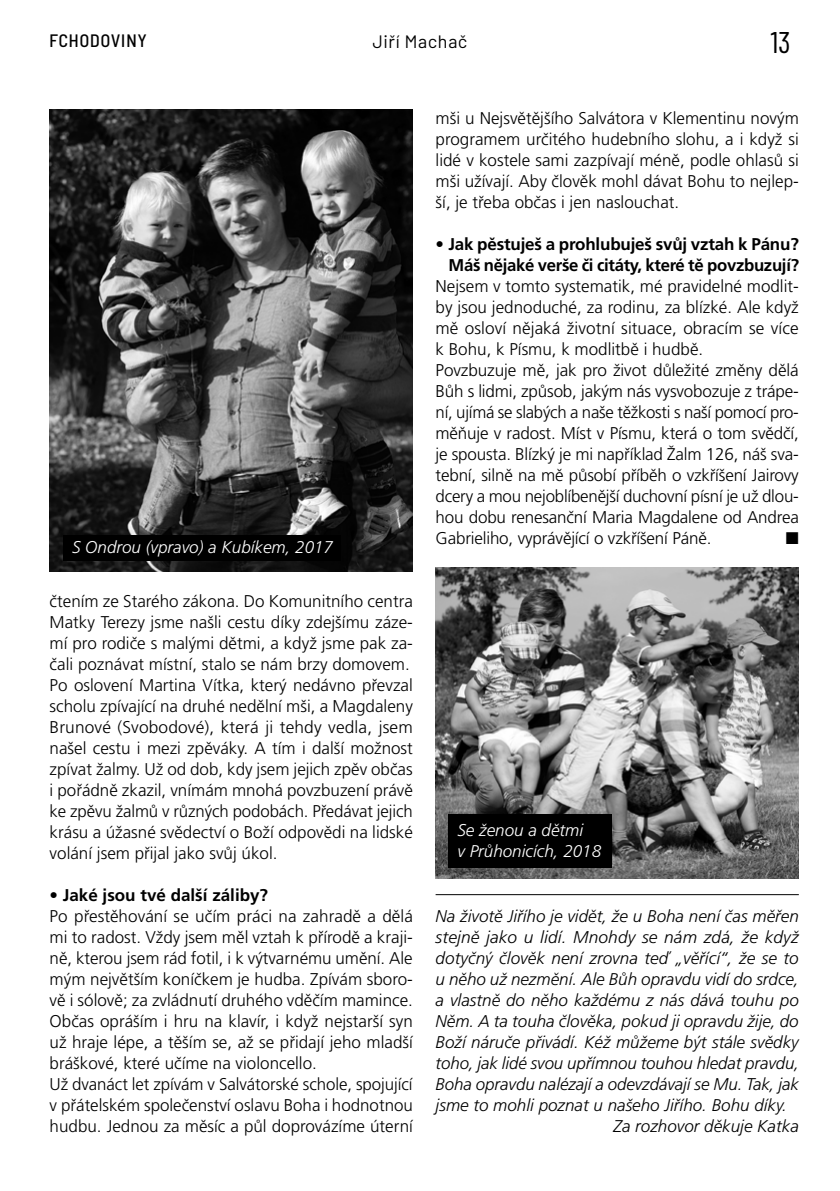
<style>
.page{position:relative;width:840px;height:1191px;background:#fff}
.page>*{position:absolute;margin:0;border:0;box-sizing:border-box;transform-origin:0 0}
.t1{font:30px "Barlow Condensed";color:#000}
.t2{font:500 semi-condensed 18px "Barlow";letter-spacing:.06em;color:#000}
.t3{font:18px "Barlow";letter-spacing:.04em;color:#000}
.t4{font:300 17px/21px "Frutiger CE";color:#000}
.t5{font:italic 300 17px "Frutiger CE";color:#000}
.t6{font:700 17px/21px "Frutiger CE";letter-spacing:-.01em;color:#000;text-align:right}
.t7{font:italic 300 17px/21px "Frutiger CE";color:#fff}
.t8{font:17px "Zapf Dingbats";color:#000}
</style>
<div class="page">
<img style="left:50px;top:109px;width:362px;height:462px">
<img style="left:435px;top:567px;width:363px;height:311px">
<hr style="left:435px;top:894px;width:363px;height:1px;background:#000">
<div style="left:63px;top:535px;width:278px;height:25px;background:#000"></div>
<div style="left:448px;top:814px;width:163px;height:53px;background:#000"></div>
<p class="t2" style="left:49px;top:27px;width:99px">FCHODOVINY</p>
<p class="t3" style="left:372px;top:29px;width:97px">Jiří Machač</p>
<h1 class="t1" style="left:770px;top:20px;width:21px">13</h1>
<p class="t7" style="left:72px;top:537px;width:262px">S Ondrou (vpravo) a Kubíkem, 2017</p>
<p class="t4" style="left:50px;top:590px;width:364px">čtením ze Starého zákona. Do Komunitního centra Matky Terezy jsme našli cestu díky zdejšímu záze&shy;mí pro rodiče s malými dětmi, a když jsme pak za&shy;čali poznávat místní, stalo se nám brzy domovem.<br>Po oslovení Martina Vítka, který nedávno převzal scholu zpívající na druhé nedělní mši, a Magdaleny Brunové (Svobodové), která ji tehdy vedla, jsem našel cestu i mezi zpěváky. A tím i další možnost zpívat žalmy. Už od dob, kdy jsem jejich zpěv občas i pořádně zkazil, vnímám mnohá povzbuzení právě ke zpěvu žalmů v různých podobách. Předávat jejich krásu a úžasné svědectví o Boží odpovědi na lidské volání jsem přijal jako svůj úkol.</p>
<p class="t6" style="left:50px;top:884px;width:220px">• Jaké jsou tvé další záliby?</p>
<p class="t4" style="left:50px;top:905px;width:364px">Po přestěhování se učím práci na zahradě a dělá mi to radost. Vždy jsem měl vztah k přírodě a kraji&shy;ně, kterou jsem rád fotil, i k výtvarnému umění. Ale mým největším koníčkem je hudba. Zpívám sboro&shy;vě i sólově; za zvládnutí druhého vděčím mamince.<br>Občas opráším i hru na klavír, i když nejstarší syn už hraje lépe, a těším se, až se přidají jeho mladší bráškové, které učíme na violoncello.<br>Už dvanáct let zpívám v Salvátorské schole, spojující v přátelském společenství oslavu Boha i hodnotnou hudbu. Jednou za měsíc a půl doprovázíme úterní</p>
<p class="t4" style="left:435px;top:107px;width:364px;text-align:justify">mši u Nejsvětějšího Salvátora v Klementinu novým programem určitého hudebního slohu, a i když si lidé v kostele sami zazpívají méně, podle ohlasů si mši užívají. Aby člověk mohl dávat Bohu to nejlep&shy;ší, je třeba občas i jen naslouchat.</p>
<p class="t6" style="left:435px;top:233px;width:365px">• Jak pěstuješ a prohlubuješ svůj vztah k Pánu?<br>Máš nějaké verše či citáty, které tě povzbuzují?</p>
<p class="t4" style="left:435px;top:275px;width:364px">Nejsem v tomto systematik, mé pravidelné modlit&shy;by jsou jednoduché, za rodinu, za blízké. Ale když mě osloví nějaká životní situace, obracím se více k Bohu, k Písmu, k modlitbě i hudbě.<br>Povzbuzuje mě, jak pro život důležité změny dělá Bůh s lidmi, způsob, jakým nás vysvobozuje z trápe&shy;ní, ujímá se slabých a naše těžkosti s naší pomocí pro&shy;měňuje v radost. Míst v Písmu, která o tom svědčí, je spousta. Blízký je mi například Žalm 126, náš sva&shy;tební, silně na mě působí příběh o vzkříšení Jairovy dcery a mou nejoblíbenější duchovní písní je už dlou&shy;hou dobu renesanční Maria Magdalene od Andrea Gabrieliho, vyprávějící o vzkříšení Páně.</p>
<p class="t8" style="left:785px;top:530px;width:14px">■</p>
<p class="t7" style="left:457px;top:819px;width:145px">Se ženou a dětmi<br>v Průhonicích, 2018</p>
<p class="t5" style="left:435px;top:906px;width:364px">Na životě Jiřího je vidět, že u Boha není čas měřen</p>
<p class="t5" style="left:435px;top:927px;width:364px">stejně jako u lidí. Mnohdy se nám zdá, že když</p>
<p class="t5" style="left:435px;top:948px;width:364px">dotyčný člověk není zrovna teď „věřící“, že se to</p>
<p class="t5" style="left:435px;top:969px;width:364px">u něho už nezmění. Ale Bůh opravdu vidí do srdce,</p>
<p class="t5" style="left:435px;top:990px;width:364px">a vlastně do něho každému z nás dává touhu po</p>
<p class="t5" style="left:435px;top:1011px;width:364px">Něm. A ta touha člověka, pokud ji opravdu žije, do</p>
<p class="t5" style="left:435px;top:1032px;width:364px">Boží náruče přivádí. Kéž můžeme být stále svědky</p>
<p class="t5" style="left:435px;top:1053px;width:365px">toho, jak lidé svou upřímnou touhou hledat pravdu,</p>
<p class="t5" style="left:435px;top:1074px;width:364px">Boha opravdu nalézají a odevzdávají se Mu. Tak, jak</p>
<p class="t5" style="left:435px;top:1095px;width:352px">jsme to mohli poznat u našeho Jiřího. Bohu díky.</p>
<p class="t5" style="left:613px;top:1116px;width:187px">Za rozhovor děkuje Katka</p>
</div>
